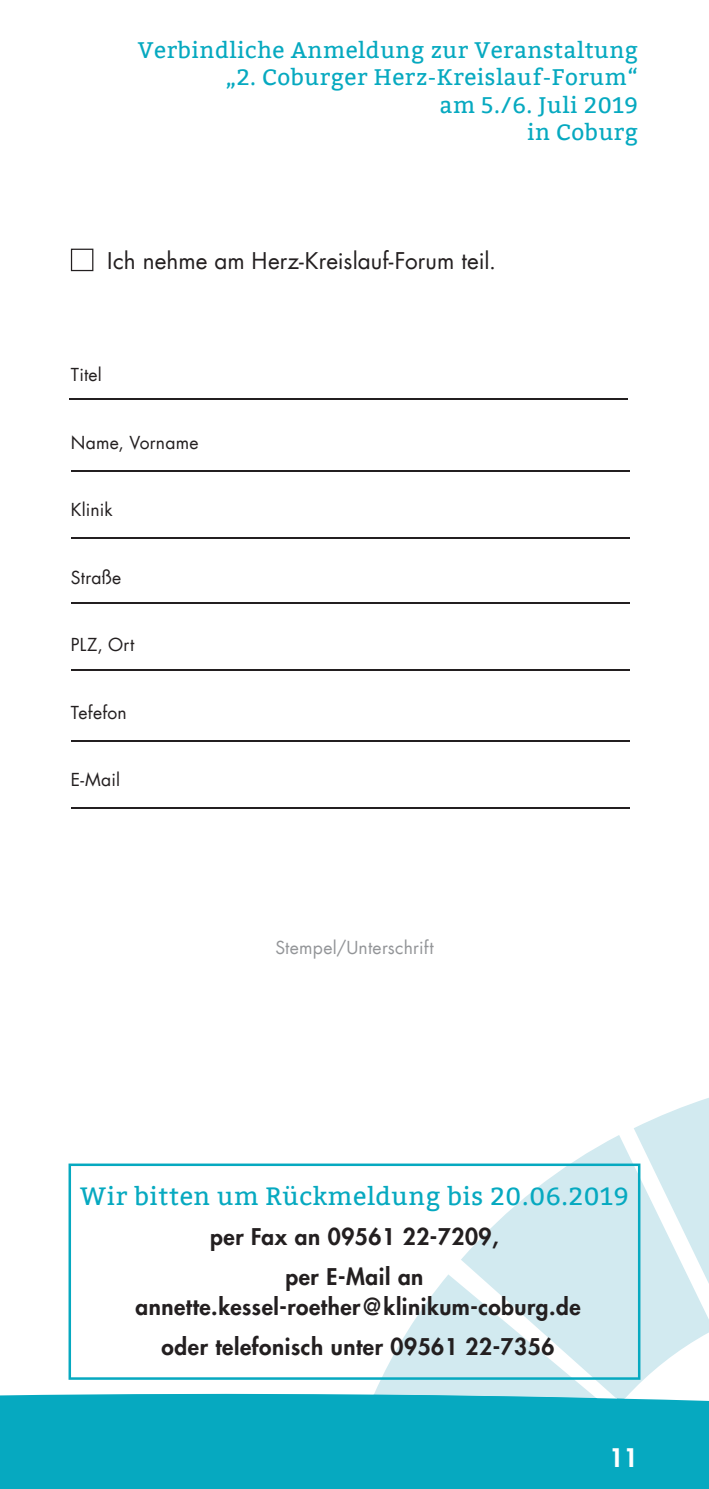
<style>
.page{position:relative;width:709px;height:1489px;background:#fff}
.page>*{position:absolute;margin:0;border:0;box-sizing:border-box;transform-origin:0 0}
.t1{font:25px "Bitter";letter-spacing:.025em;color:#06a9c0}
.t2{font:800 25px "Futura Com";color:#fff}
.t3{font:800 22.5px/40px "Futura Com";letter-spacing:.025em;color:#231f20;text-align:center}
.t4{font:22.5px/27.5px "Bitter";letter-spacing:.025em;color:#06a9c0;text-align:right}
.t5{font:22.5px "Futura Com";letter-spacing:.005em;color:#231f20}
.t6{font:17.5px "Futura Com";letter-spacing:.015em;color:#231f20}
.t7{font:17.5px "Futura Com";letter-spacing:.015em;color:#939598}
</style>
<div class="page">
<div style="left:0;top:1393px;width:709px;height:95px;background:#06a9c0"></div>
<svg style="left:572px;top:1135px;width:137px;height:263px;fill:#d2eaf0"></svg>
<svg style="left:354px;top:1379px;width:270px;height:109px;background:#25b3c7"></svg>
<svg style="left:633px;top:1098px;width:76px;height:185px"></svg>
<svg style="left:71px;top:249px;width:22px;height:22px"></svg>
<hr style="left:71px;top:470px;width:559px;height:1px;background:#231f20">
<hr style="left:71px;top:537px;width:559px;height:2px;background:#231f20">
<hr style="left:71px;top:740px;width:559px;height:1px;background:#231f20">
<hr style="left:71px;top:807px;width:559px;height:2px;background:#231f20">
<svg style="left:69px;top:1163px;width:571px;height:216px"></svg>
<hr style="left:69px;top:399px;width:558px;height:1px;background:#231f20">
<hr style="left:71px;top:602px;width:559px;height:2px;background:#231f20">
<hr style="left:71px;top:669px;width:559px;height:2px;background:#231f20">
<p class="t4" style="left:138px;top:37px;width:501px">Verbindliche Anmeldung zur Veranstaltung „2. Coburger Herz-Kreislauf-Forum“<br>am 5./6. Juli 2019<br>in Coburg</p>
<p class="t5" style="left:107px;top:245px;width:390px">Ich nehme am Herz-Kreislauf-Forum teil.</p>
<p class="t6" style="left:71px;top:363px;width:33px">Titel</p>
<p class="t6" style="left:71px;top:430px;width:129px">Name, Vorname</p>
<p class="t6" style="left:71px;top:498px;width:43px">Klinik</p>
<p class="t6" style="left:71px;top:565px;width:52px">Straße</p>
<p class="t6" style="left:71px;top:633px;width:65px">PLZ, Ort</p>
<p class="t6" style="left:71px;top:700px;width:57px">Tefefon</p>
<p class="t6" style="left:71px;top:768px;width:51px">E-Mail</p>
<p class="t7" style="left:275px;top:935px;width:160px">Stempel/Unterschrift</p>
<p class="t1" style="left:80px;top:1181px;width:550px">Wir bitten um Rückmeldung bis 20.06.2019</p>
<p class="t3" style="left:210px;top:1215px;width:290px">per Fax an 09561 22-7209, per E-Mail an</p>
<p class="t3" style="left:135px;top:1285px;width:447px">annette.kessel-roether@klinikum-coburg.de oder telefonisch unter 09561 22-7356</p>
<p class="t2" style="left:609px;top:1438px;width:30px">11</p>
</div>
